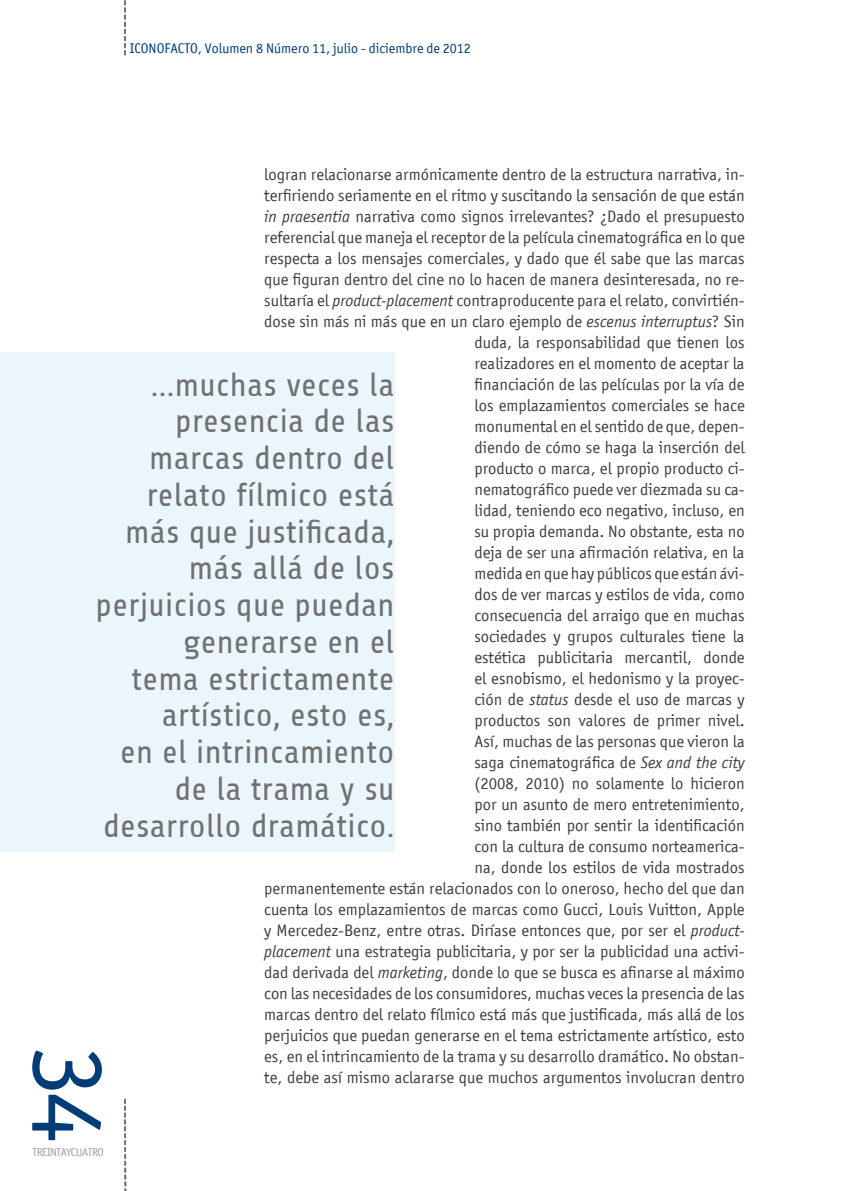
<style>
.page{position:relative;width:844px;height:1191px;background:#fff}
.page>*{position:absolute;margin:0;border:0;box-sizing:border-box;transform-origin:0 0}
.t1{font:103.77px "Officina San ITC";color:#003c76}
.t2{font:33.25px/36.8px "Share";letter-spacing:.01em;color:#707172;text-align:right}
.t3{font:16.62px/21px "Officina San ITC";color:#3e3d40;text-align:justify}
.t4{font:14px "Officina San ITC";color:#003c76}
.t5{font:11.38px "Officina San ITC";color:#9c9e9f}
.s1{font-style:italic}
</style>
<div class="page">
<div style="left:0;top:352px;width:394px;height:500px;background:#ebf6fc"></div>
<svg style="left:124px;top:0;width:2px;height:55px"></svg>
<svg style="left:124px;top:1099px;width:2px;height:92px"></svg>
<p class="t4" style="left:130px;top:40px;width:342px">ICONOFACTO, Volumen 8 Número 11, julio - diciembre de 2012</p>
<p class="t3" style="left:264px;top:163px;width:482px">logran relacionarse armónicamente dentro de la estructura narrativa, in&shy;terfiriendo seriamente en el ritmo y suscitando la sensación de que están <span class="s1">in praesentia</span> narrativa como signos irrelevantes? ¿Dado el presupuesto referencial que maneja el receptor de la película cinematográfica en lo que respecta a los mensajes comerciales, y dado que él sabe que las marcas que figuran dentro del cine no lo hacen de manera desinteresada, no re&shy;sultaría el <span class="s1">product-placement</span> contraproducente para el relato, convirtién&shy;dose sin más ni más que en un claro ejemplo de <span class="s1">escenus interruptus</span>? Sin</p>
<p class="t3" style="left:264px;top:331px;width:482px;text-align:right">duda, la responsabilidad que tienen los<br>realizadores en el momento de aceptar la<br>financiación de las películas por la vía de<br>los emplazamientos comerciales se hace<br>monumental en el sentido de que, depen-<br>diendo de cómo se haga la inserción del<br>producto o marca, el propio producto ci-<br>nematográfico puede ver diezmada su ca-<br>lidad, teniendo eco negativo, incluso, en<br>su propia demanda. No obstante, esta no<br>deja de ser una afirmación relativa, en la<br>medida en que hay públicos que están ávi-<br>dos de ver marcas y estilos de vida, como<br>consecuencia del arraigo que en muchas<br>sociedades y grupos culturales tiene la<br>estética publicitaria mercantil, donde<br>el esnobismo, el hedonismo y la proyec-<br>ción de <span class="s1">status</span> desde el uso de marcas y<br>productos son valores de primer nivel.<br>Así, muchas de las personas que vieron la<br>saga cinematográfica de <span class="s1">Sex and the city<br></span>(2008, 2010) no solamente lo hicieron<br>por un asunto de mero entretenimiento,<br>sino también por sentir la identificación<br>con la cultura de consumo norteamerica-<br>na, donde los estilos de vida mostrados<br>permanentemente están relacionados con lo oneroso, hecho del que dan cuenta los emplazamientos de marcas como Gucci, Louis Vuitton, Apple y Mercedez-Benz, entre otras. Diríase entonces que, por ser el <span class="s1">product&shy;placement</span> una estrategia publicitaria, y por ser la publicidad una activi&shy;dad derivada del <span class="s1">marketing</span>, donde lo que se busca es afinarse al máximo con las necesidades de los consumidores, muchas veces la presencia de las marcas dentro del relato fílmico está más que justificada, más allá de los perjuicios que puedan generarse en el tema estrictamente artístico, esto es, en el intrincamiento de la trama y su desarrollo dramático. No obstan&shy;te, debe así mismo aclararse que muchos argumentos involucran dentro</p>
<p class="t2" style="left:96px;top:367px;width:300px">...muchas veces la presencia de las marcas dentro del relato fílmico está más que justificada, más allá de los perjuicios que puedan generarse en el<br>tema estrictamente artístico, esto es,<br>en el intrincamiento de la trama y su desarrollo dramático.</p>
<h1 class="t1" style="left:129px;top:1044px;width:100px;rotate:90deg">34</h1>
<p class="t5" style="left:33px;top:1145px;width:7px">treintaycuatro</p>
</div>
